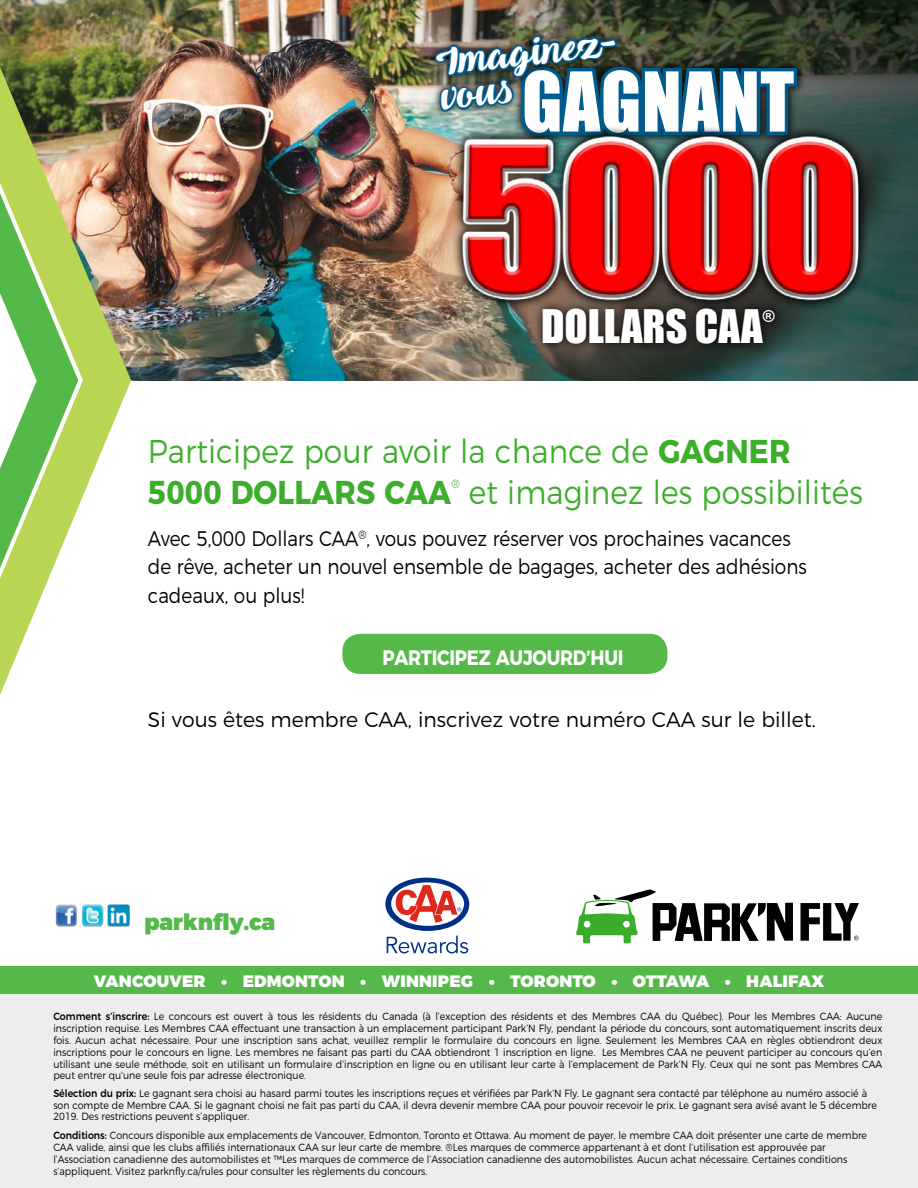
<style>
.page{position:relative;width:918px;height:1188px;background:#fff}
.page>*{position:absolute;margin:0;border:0;box-sizing:border-box;transform-origin:0 0}
.t1{font:76.2px "Impact";letter-spacing:.01em;color:#fff;scale:.96 1}
.t2{font:42.45px "Impact";color:#fff}
.t3{font:39.15px/35.5px "Queenof Heaven";color:#fff;scale:.95 1}
.t4{font:300 33px/40.5px "Montserrat";letter-spacing:.005em;color:#3dae2b;scale:.9 1}
.t5{font:900 22.5px "Montserrat";letter-spacing:-.01em;color:#54b948}
.t6{font:300 21px/28.5px "Montserrat";color:#000;scale:.88 1}
.t7{font:300 21px "Montserrat";color:#000}
.t8{font:700 20.85px "Montserrat";letter-spacing:-.01em;color:#fff;scale:.86 1}
.t9{font:900 16.5px "Montserrat";letter-spacing:.01em;color:#fff}
.t10{font:16.05px "Impact";color:#fff}
.t11{font:300 12.3px "Montserrat";color:#3dae2b;scale:.9 1}
.t12{font:300 10.5px/12px "Montserrat";color:#000;scale:.9 1}
.s1{font-weight:700}
.s2{font-weight:500}
</style>
<div class="page">
<img style="left:0;top:0;width:918px;height:380px">
<div style="left:0;top:989px;width:918px;height:199px;background:#ededee"></div>
<div style="left:0;top:966px;width:918px;height:28px;background:#54b948"></div>
<svg style="left:385px;top:877px;width:85px;height:76px"></svg>
<img style="left:0;top:67px;width:131px;height:628px">
<svg style="left:576px;top:890px;width:217px;height:53px"></svg>
<svg style="left:800px;top:903px;width:59px;height:38px"></svg>
<img style="left:55px;top:904px;width:74px;height:23px">
<div style="left:107px;top:905px;width:23px;height:22px;background:#000;opacity:.5"></div>
<img style="left:425px;top:19px;width:376px;height:89px">
<img style="left:325px;top:108px;width:593px;height:225px">
<div style="left:532px;top:298px;width:252px;height:56px;background:#000;opacity:.75"></div>
<div style="left:342px;top:634px;width:325px;height:40px;background:#54b948;border-radius:18px"></div>
<h3 class="t3" style="left:435px;top:46px;width:195px;rotate:-6deg">Imaginez&shy;vous</h3>
<h1 class="t1" style="left:522px;top:43px;width:285px">GAGNANT</h1>
<h2 class="t2" style="left:541px;top:294px;width:223px">DOLLARS CAA</h2>
<h3 class="t10" style="left:763px;top:303px;width:14px">®</h3>
<h3 class="t4" style="left:148px;top:429px;width:716px">Participez pour avoir la chance de <span class="s1">GAGNER<br>5000 DOLLARS CAA</span></h3>
<p class="t11" style="left:451px;top:474px;width:11px">®</p>
<h3 class="t4" style="left:469px;top:469px;width:439px">et imaginez les possibilités</h3>
<h3 class="t6" style="left:148px;top:522px;width:750px">Avec 5,000 Dollars CAA<sup>®</sup>, vous pouvez réserver vos prochaines vacances de rêve, acheter un nouvel ensemble de bagages, acheter des adhésions cadeaux, ou plus!</h3>
<h3 class="t8" style="left:382px;top:640px;width:282px">PARTICIPEZ AUJOURD’HUI</h3>
<h3 class="t7" style="left:148px;top:703px;width:669px">Si vous êtes membre CAA, inscrivez votre numéro CAA sur le billet.</h3>
<h3 class="t5" style="left:144px;top:903px;width:133px">parknfly.ca</h3>
<h3 class="t9" style="left:94px;top:967px;width:732px">VANCOUVER • EDMONTON • WINNIPEG • TORONTO • OTTAWA • HALIFAX</h3>
<p class="t12" style="left:53px;top:1009px;width:923px;text-align:justify"><span class="s2">Comment s’inscrire:</span> Le concours est ouvert à tous les résidents du Canada (à l’exception des résidents et des Membres CAA du Québec). Pour les Membres CAA: Aucune inscription requise. Les Membres CAA effectuant une transaction à un emplacement participant Park’N Fly, pendant la période du concours, sont automatiquement inscrits deux fois. Aucun achat nécessaire. Pour une inscription sans achat, veuillez remplir le formulaire du concours en ligne. Seulement les Membres CAA en règles obtiendront deux inscriptions pour le concours en ligne. Les membres ne faisant pas parti du CAA obtiendront 1 inscription en ligne. Les Membres CAA ne peuvent participer au concours qu’en utilisant une seule méthode, soit en utilisant un formulaire d’inscription en ligne ou en utilisant leur carte à l’emplacement de Park’N Fly. Ceux qui ne sont pas Membres CAA peut entrer qu'une seule fois par adresse électronique.</p>
<p class="t12" style="left:53px;top:1086px;width:917px"><span class="s2">Sélection du prix:</span> Le gagnant sera choisi au hasard parmi toutes les inscriptions reçues et vérifiées par Park’N Fly. Le gagnant sera contacté par téléphone au numéro associé à son compte de Membre CAA. Si le gagnant choisi ne fait pas parti du CAA, il devra devenir membre CAA pour pouvoir recevoir le prix. Le gagnant sera avisé avant le 5 décembre<br>2019. Des restrictions peuvent s’appliquer.</p>
<p class="t12" style="left:53px;top:1129px;width:906px"><span class="s2">Conditions:</span> Concours disponible aux emplacements de Vancouver, Edmonton, Toronto et Ottawa. Au moment de payer, le membre CAA doit présenter une carte de membre CAA valide, ainsi que les clubs affiliés internationaux CAA sur leur carte de membre. ®Les marques de commerce appartenant à et dont l’utilisation est approuvée par l’Association canadienne des automobilistes et ™Les marques de commerce de l’Association canadienne des automobilistes. Aucun achat nécessaire. Certaines conditions s’appliquent. Visitez parknfly.ca/rules pour consulter les règlements du concours.</p>
</div>
